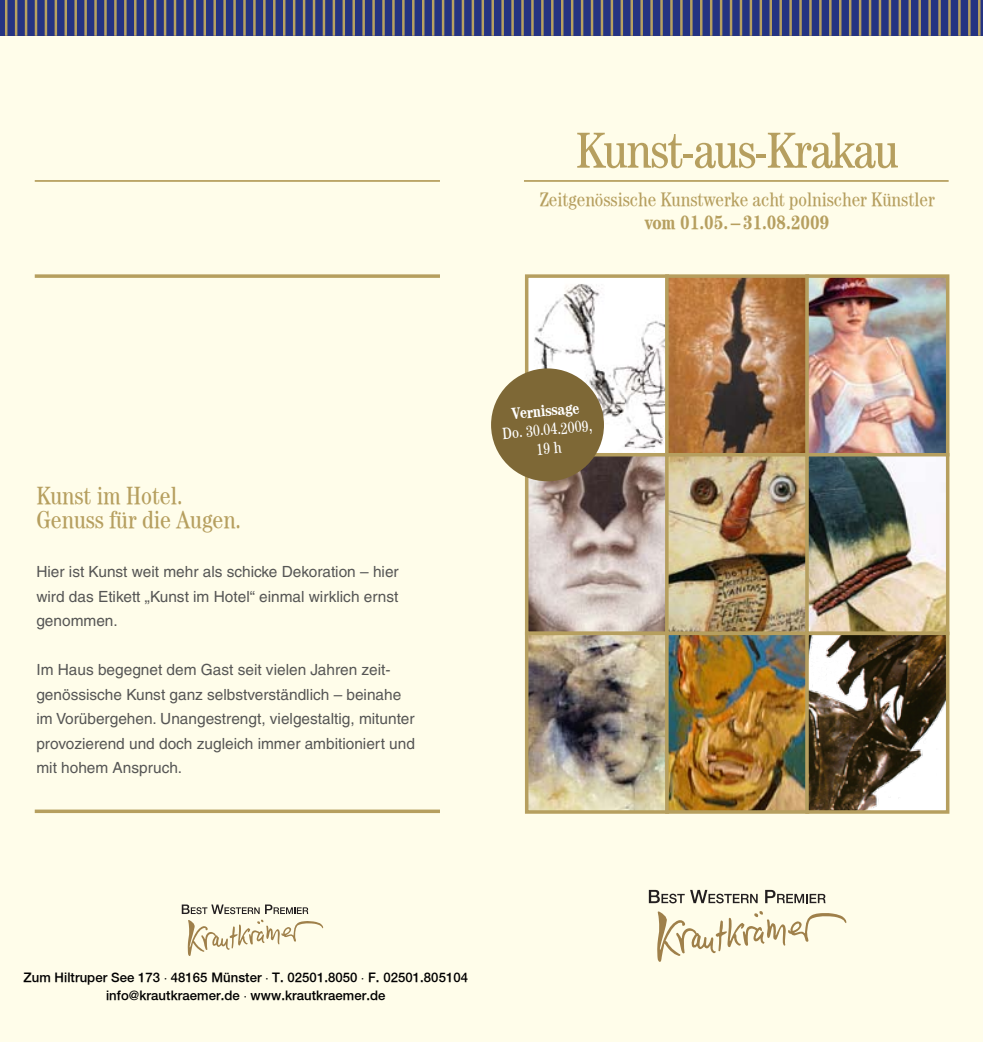
<style>
.page{position:relative;width:983px;height:1042px;background:#fff}
.page>*{position:absolute;margin:0;border:0;box-sizing:border-box;transform-origin:0 0}
.t1{font:condensed 50.75px "Century";letter-spacing:-.03em;color:#b69f5f}
.t2{font:condensed 24.5px/24.5px "Century";color:#b69f5f}
.t3{font:condensed 19.25px "Century";color:#b69f5f}
.t4{font:700 condensed 19.25px "Century";color:#b69f5f}
.t5{font:condensed 15.75px/18.9px "Century";color:#fff;text-align:center}
.t6{font:700 condensed 15.75px "Century";color:#fff}
.t7{font:15.4px/24.5px "Helvetica";color:#565655;text-align:justify}
.t8{font:500 13.12px/17.5px "Helvetica Neue 65";letter-spacing:.005em;color:#000;text-align:center}
.s1{font-family:"Corporate A";font-weight:400}
</style>
<div class="page">
<div style="left:0;top:0;width:982px;height:1042px;background:#fffdea"></div>
<div style="left:0;top:0;width:982px;height:36px;background:#243382"></div>
<hr style="left:303px;top:0;width:2px;height:36px;background:#b6a060">
<hr style="left:293px;top:0;width:2px;height:36px;background:#b6a060">
<hr style="left:283px;top:0;width:2px;height:36px;background:#b6a060">
<hr style="left:273px;top:0;width:2px;height:36px;background:#b6a060">
<hr style="left:263px;top:0;width:2px;height:36px;background:#b6a060">
<hr style="left:253px;top:0;width:2px;height:36px;background:#b6a060">
<hr style="left:243px;top:0;width:3px;height:36px;background:#b6a060">
<hr style="left:233px;top:0;width:3px;height:36px;background:#b6a060">
<hr style="left:223px;top:0;width:3px;height:36px;background:#b6a060">
<hr style="left:213px;top:0;width:3px;height:36px;background:#b6a060">
<hr style="left:203px;top:0;width:3px;height:36px;background:#b6a060">
<hr style="left:193px;top:0;width:3px;height:36px;background:#b6a060">
<hr style="left:184px;top:0;width:2px;height:36px;background:#b6a060">
<hr style="left:174px;top:0;width:2px;height:36px;background:#b6a060">
<hr style="left:164px;top:0;width:2px;height:36px;background:#b6a060">
<hr style="left:154px;top:0;width:2px;height:36px;background:#b6a060">
<hr style="left:144px;top:0;width:2px;height:36px;background:#b6a060">
<hr style="left:134px;top:0;width:2px;height:36px;background:#b6a060">
<hr style="left:124px;top:0;width:2px;height:36px;background:#b6a060">
<hr style="left:114px;top:0;width:3px;height:36px;background:#b6a060">
<hr style="left:104px;top:0;width:3px;height:36px;background:#b6a060">
<hr style="left:94px;top:0;width:3px;height:36px;background:#b6a060">
<hr style="left:84px;top:0;width:3px;height:36px;background:#b6a060">
<hr style="left:74px;top:0;width:3px;height:36px;background:#b6a060">
<hr style="left:64px;top:0;width:3px;height:36px;background:#b6a060">
<hr style="left:55px;top:0;width:2px;height:36px;background:#b6a060">
<hr style="left:45px;top:0;width:2px;height:36px;background:#b6a060">
<hr style="left:35px;top:0;width:2px;height:36px;background:#b6a060">
<hr style="left:25px;top:0;width:2px;height:36px;background:#b6a060">
<hr style="left:15px;top:0;width:2px;height:36px;background:#b6a060">
<hr style="left:5px;top:0;width:2px;height:36px;background:#b6a060">
<hr style="left:313px;top:0;width:2px;height:36px;background:#b6a060">
<hr style="left:322px;top:0;width:3px;height:36px;background:#b6a060">
<hr style="left:332px;top:0;width:3px;height:36px;background:#b6a060">
<hr style="left:342px;top:0;width:3px;height:36px;background:#b6a060">
<hr style="left:352px;top:0;width:3px;height:36px;background:#b6a060">
<hr style="left:362px;top:0;width:3px;height:36px;background:#b6a060">
<hr style="left:372px;top:0;width:3px;height:36px;background:#b6a060">
<hr style="left:382px;top:0;width:2px;height:36px;background:#b6a060">
<hr style="left:392px;top:0;width:2px;height:36px;background:#b6a060">
<hr style="left:402px;top:0;width:2px;height:36px;background:#b6a060">
<hr style="left:412px;top:0;width:2px;height:36px;background:#b6a060">
<hr style="left:422px;top:0;width:2px;height:36px;background:#b6a060">
<hr style="left:432px;top:0;width:2px;height:36px;background:#b6a060">
<hr style="left:441px;top:0;width:3px;height:36px;background:#b6a060">
<hr style="left:451px;top:0;width:3px;height:36px;background:#b6a060">
<hr style="left:461px;top:0;width:3px;height:36px;background:#b6a060">
<hr style="left:471px;top:0;width:3px;height:36px;background:#b6a060">
<hr style="left:481px;top:0;width:3px;height:36px;background:#b6a060">
<hr style="left:491px;top:0;width:3px;height:36px;background:#b6a060">
<hr style="left:501px;top:0;width:3px;height:36px;background:#b6a060">
<hr style="left:511px;top:0;width:2px;height:36px;background:#b6a060">
<hr style="left:521px;top:0;width:2px;height:36px;background:#b6a060">
<hr style="left:531px;top:0;width:2px;height:36px;background:#b6a060">
<hr style="left:541px;top:0;width:2px;height:36px;background:#b6a060">
<hr style="left:551px;top:0;width:2px;height:36px;background:#b6a060">
<hr style="left:561px;top:0;width:2px;height:36px;background:#b6a060">
<hr style="left:570px;top:0;width:3px;height:36px;background:#b6a060">
<hr style="left:580px;top:0;width:3px;height:36px;background:#b6a060">
<hr style="left:590px;top:0;width:3px;height:36px;background:#b6a060">
<hr style="left:600px;top:0;width:3px;height:36px;background:#b6a060">
<hr style="left:610px;top:0;width:3px;height:36px;background:#b6a060">
<hr style="left:620px;top:0;width:3px;height:36px;background:#b6a060">
<hr style="left:630px;top:0;width:2px;height:36px;background:#b6a060">
<hr style="left:640px;top:0;width:2px;height:36px;background:#b6a060">
<hr style="left:650px;top:0;width:2px;height:36px;background:#b6a060">
<hr style="left:660px;top:0;width:2px;height:36px;background:#b6a060">
<hr style="left:670px;top:0;width:2px;height:36px;background:#b6a060">
<hr style="left:680px;top:0;width:2px;height:36px;background:#b6a060">
<hr style="left:690px;top:0;width:2px;height:36px;background:#b6a060">
<hr style="left:699px;top:0;width:3px;height:36px;background:#b6a060">
<hr style="left:709px;top:0;width:3px;height:36px;background:#b6a060">
<hr style="left:719px;top:0;width:3px;height:36px;background:#b6a060">
<hr style="left:729px;top:0;width:3px;height:36px;background:#b6a060">
<hr style="left:739px;top:0;width:3px;height:36px;background:#b6a060">
<hr style="left:749px;top:0;width:3px;height:36px;background:#b6a060">
<hr style="left:759px;top:0;width:2px;height:36px;background:#b6a060">
<hr style="left:769px;top:0;width:2px;height:36px;background:#b6a060">
<hr style="left:779px;top:0;width:2px;height:36px;background:#b6a060">
<hr style="left:789px;top:0;width:2px;height:36px;background:#b6a060">
<hr style="left:799px;top:0;width:2px;height:36px;background:#b6a060">
<hr style="left:809px;top:0;width:2px;height:36px;background:#b6a060">
<hr style="left:819px;top:0;width:2px;height:36px;background:#b6a060">
<hr style="left:828px;top:0;width:3px;height:36px;background:#b6a060">
<hr style="left:838px;top:0;width:3px;height:36px;background:#b6a060">
<hr style="left:848px;top:0;width:3px;height:36px;background:#b6a060">
<hr style="left:858px;top:0;width:3px;height:36px;background:#b6a060">
<hr style="left:868px;top:0;width:3px;height:36px;background:#b6a060">
<hr style="left:878px;top:0;width:3px;height:36px;background:#b6a060">
<hr style="left:888px;top:0;width:2px;height:36px;background:#b6a060">
<hr style="left:898px;top:0;width:2px;height:36px;background:#b6a060">
<hr style="left:908px;top:0;width:2px;height:36px;background:#b6a060">
<hr style="left:918px;top:0;width:2px;height:36px;background:#b6a060">
<hr style="left:928px;top:0;width:2px;height:36px;background:#b6a060">
<hr style="left:938px;top:0;width:2px;height:36px;background:#b6a060">
<hr style="left:947px;top:0;width:3px;height:36px;background:#b6a060">
<hr style="left:957px;top:0;width:3px;height:36px;background:#b6a060">
<hr style="left:967px;top:0;width:3px;height:36px;background:#b6a060">
<hr style="left:977px;top:0;width:3px;height:36px;background:#b6a060">
<svg style="left:182px;top:904px;width:141px;height:52px"></svg>
<hr style="left:35px;top:180px;width:405px;height:2px;background:#b69f5f">
<svg style="left:35px;top:809px;width:405px;height:4px;background:#c0ac72"></svg>
<svg style="left:35px;top:274px;width:405px;height:4px;background:#beaa6f"></svg>
<svg style="left:657px;top:911px;width:189px;height:51px"></svg>
<svg style="left:648px;top:890px;width:36px;height:13px"></svg>
<svg style="left:690px;top:890px;width:67px;height:13px"></svg>
<svg style="left:765px;top:890px;width:60px;height:13px"></svg>
<hr style="left:524px;top:180px;width:424px;height:2px;background:#b69f5f">
<img style="left:530px;top:279px;width:134px;height:172px">
<div style="left:525px;top:274px;width:144px;height:182px;border:4px solid #b69f5f"></div>
<svg style="left:530px;top:458px;width:134px;height:172px;background:#b3a39e"></svg>
<div style="left:525px;top:453px;width:144px;height:182px;border:4px solid #b69f5f"></div>
<img style="left:530px;top:636px;width:134px;height:173px">
<div style="left:525px;top:631px;width:144px;height:183px;border:4px solid #b69f5f"></div>
<svg style="left:670px;top:279px;width:134px;height:172px;background:#9f6f46"></svg>
<div style="left:665px;top:274px;width:144px;height:182px;border:4px solid #b69f5f"></div>
<img style="left:670px;top:458px;width:134px;height:172px">
<div style="left:665px;top:453px;width:144px;height:182px;border:4px solid #b69f5f"></div>
<img style="left:670px;top:636px;width:134px;height:173px">
<div style="left:665px;top:631px;width:144px;height:183px;border:4px solid #b69f5f"></div>
<img style="left:810px;top:279px;width:134px;height:172px">
<div style="left:805px;top:274px;width:144px;height:182px;border:4px solid #b69f5f"></div>
<img style="left:810px;top:458px;width:134px;height:172px">
<div style="left:805px;top:453px;width:144px;height:182px;border:4px solid #b69f5f"></div>
<svg style="left:810px;top:636px;width:134px;height:173px;background:#786d5e"></svg>
<div style="left:805px;top:631px;width:144px;height:183px;border:4px solid #b69f5f"></div>
<div style="left:491px;top:368px;width:113px;height:113px;background:#7e6836;border-radius:50%"></div>
<h2 class="t2" style="left:36px;top:483px;width:206px">Kunst im Hotel.<br>Genuss für die Augen.</h2>
<p class="t7" style="left:36px;top:559px;width:364px">Hier ist Kunst weit mehr als schicke Dekoration – hier wird das Etikett „Kunst im Hotel“ einmal wirklich ernst genommen.</p>
<p class="t7" style="left:36px;top:657px;width:380px;text-align:left">Im Haus begegnet dem Gast seit vielen Jahren zeit&shy;genössische Kunst ganz selbstverständlich – beinahe im Vorübergehen. Unangestrengt, vielgestaltig, mitunter provozierend und doch zugleich immer ambitioniert und mit hohem Anspruch.</p>
<h1 class="t1" style="left:575px;top:120px;width:324px">Kunst-aus-Krakau</h1>
<p class="t3" style="left:539px;top:188px;width:396px">Zeitgenössische Kunstwerke acht polnischer Künstler</p>
<p class="t4" style="left:644px;top:211px;width:186px">vom 01.05. –31.08.2009</p>
<p class="t6" style="left:511px;top:404px;width:69px;rotate:-5deg">Vernissage</p>
<p class="t5" style="left:501px;top:424px;width:92px;rotate:-5deg">Do. 30.04.2009,<br>19 h</p>
<p class="t8" style="left:23px;top:968px;width:446px">Zum Hiltruper See 173 <span class="s1">·</span> 48165 Münster <span class="s1">·</span> T. 02501.8050 <span class="s1">·</span> F. 02501.805104 info@krautkraemer.de <span class="s1">·</span> www.krautkraemer.de</p>
</div>
